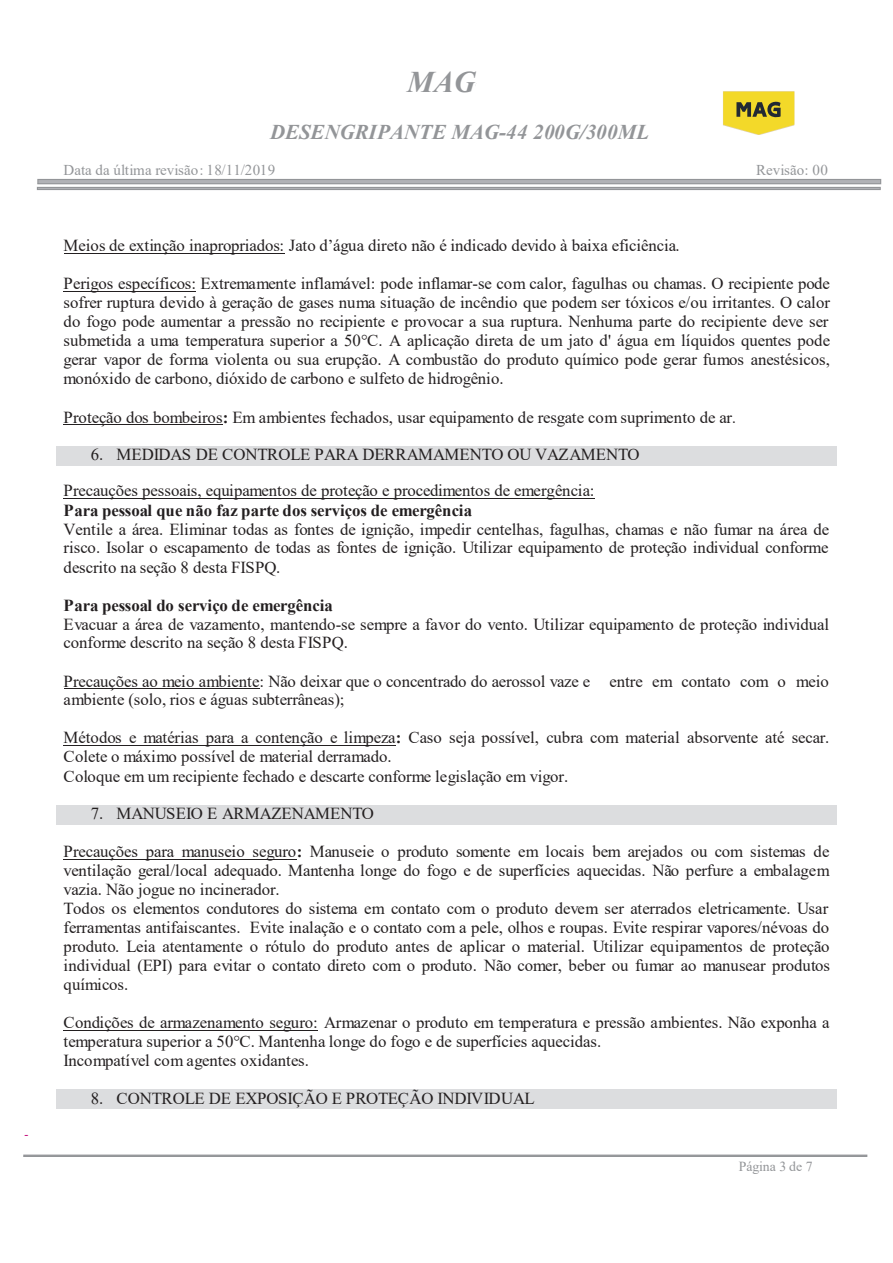
<style>
.page{position:relative;width:893px;height:1263px;background:#fff}
.page>*{position:absolute;margin:0;border:0;box-sizing:border-box;transform-origin:0 0}
.t1{font:italic 700 21px "Times New Roman";letter-spacing:-.005em;color:#939598}
.t2{font:16.8px/18.9px "Times New Roman";color:#231f20}
.t3{font:700 16.8px "Times New Roman";color:#231f20}
.t4{font:15px "Times New Roman";letter-spacing:.01em;color:#939598}
.t5{font:13.8px "Times New Roman";color:#939598}
.s1{font-style:inherit}
.s2{font-family:"Arial";font-size:14.4px}
.s3{font-weight:700}
.s4{font-family:"Calibri";font-size:15px}
</style>
<div class="page">
<svg style="left:37px;top:179px;width:844px;height:11px"></svg>
<hr style="left:23px;top:1155px;width:844px;height:2px;background:#939598">
<hr style="left:64px;top:253px;width:221px;height:1px;background:#231f20">
<hr style="left:64px;top:291px;width:132px;height:1px;background:#231f20">
<hr style="left:64px;top:424px;width:159px;height:1px;background:#231f20">
<div style="left:56px;top:446px;width:8px;height:19px;background:#dcdddf"></div>
<div style="left:829px;top:446px;width:7px;height:19px;background:#dcdddf"></div>
<div style="left:64px;top:446px;width:765px;height:19px;background:#dcdddf"></div>
<hr style="left:64px;top:498px;width:531px;height:1px;background:#231f20">
<hr style="left:64px;top:689px;width:195px;height:1px;background:#231f20">
<hr style="left:64px;top:745px;width:332px;height:1px;background:#231f20">
<div style="left:56px;top:805px;width:8px;height:19px;background:#dcdddf"></div>
<div style="left:829px;top:805px;width:7px;height:19px;background:#dcdddf"></div>
<div style="left:64px;top:805px;width:765px;height:19px;background:#dcdddf"></div>
<hr style="left:64px;top:859px;width:233px;height:1px;background:#231f20">
<hr style="left:64px;top:1030px;width:254px;height:1px;background:#231f20">
<div style="left:56px;top:1090px;width:8px;height:19px;background:#dcdddf"></div>
<div style="left:829px;top:1090px;width:7px;height:19px;background:#dcdddf"></div>
<div style="left:64px;top:1090px;width:765px;height:19px;background:#dcdddf"></div>
<img style="left:723px;top:91px;width:72px;height:35px">
<svg style="left:723px;top:92px;width:71px;height:43px"></svg>
<p class="t1" style="left:270px;top:117px;width:380px">DESENGRIPANTE MAG-44 200G/300ML</p>
<p class="t4" style="left:64px;top:160px;width:213px">Data da última revisão: 18/11/2019</p>
<p class="t4" style="left:756px;top:160px;width:73px">Revisão: 00</p>
<p class="t2" style="left:64px;top:235px;width:618px">Meios de extinção inapropriados: <span class="s1">Jato d’ág</span>ua direto não é indicado devido à baixa eficiência.</p>
<p class="t2" style="left:64px;top:274px;width:768px;text-align:justify">Perigos específicos: Extremamente inflamável: pode inflamar-se com calor, fagulhas ou chamas. O recipiente pode sofrer ruptura devido à geração de gases numa situação de incêndio que podem ser tóxicos e/ou irritantes<span class="s2">.</span> O calor do fogo pode aumentar a pressão no recipiente e provocar a sua ruptura. Nenhuma parte do recipiente deve ser submetida a uma temperatura superior a 50°C. A aplicação direta de um jato d' água em líquidos quentes pode gerar vapor de forma violenta ou sua erupção. A combustão do produto químico pode gerar fumos anestésicos, monóxido de carbono, dióxido de carbono e sulfeto de hidrogênio.</p>
<p class="t2" style="left:64px;top:407px;width:674px">Proteção dos bombeiros<span class="s3">:</span> Em ambientes fechados, usar equipamento de resgate com suprimento de ar<span class="s4">.</span></p>
<p class="t2" style="left:64px;top:436px;width:577px;line-height:36px;text-indent:27px">6. MEDIDAS DE CONTROLE PARA DERRAMAMENTO OU VAZAMENTO<br>Precauções pessoais, equipamentos de proteção e procedimentos de emergência:</p>
<p class="t3" style="left:64px;top:498px;width:410px">Para pessoal que não faz parte dos serviços de emergência</p>
<p class="t2" style="left:64px;top:519px;width:767px;text-align:justify">Ventile a área. Eliminar todas as fontes de ignição, impedir centelhas, fagulhas, chamas e não fumar na área de risco. Isolar o escapamento de todas as fontes de ignição. Utilizar equipamento de proteção individual conforme descrito na seção 8 desta FISPQ.</p>
<p class="t3" style="left:64px;top:593px;width:271px">Para pessoal do serviço de emergência</p>
<p class="t2" style="left:64px;top:614px;width:767px">Evacuar a área de vazamento, mantendo-se sempre a favor do vento. Utilizar equipamento de proteção individual conforme descrito na seção 8 desta FISPQ.</p>
<p class="t2" style="left:64px;top:671px;width:767px">Precauções ao meio ambiente: Não deixar que o concentrado do aerossol vaze e entre em contato com o meio ambiente (solo, rios e águas subterrâneas);</p>
<p class="t2" style="left:64px;top:727px;width:767px">Métodos e matérias para a contenção e limpeza<span class="s3">:</span> Caso seja possível, cubra com material absorvente até secar.<br>Colete o máximo possível de material derramado.<br>Coloque em um recipiente fechado e descarte conforme legislação em vigor.</p>
<p class="t2" style="left:91px;top:804px;width:285px">7. MANUSEIO E ARMAZENAMENTO</p>
<p class="t2" style="left:64px;top:842px;width:768px">Precauções para manuseio seguro<span class="s3">:</span> Manuseie o produto somente em locais bem arejados ou com sistemas de ventilação geral/local adequado. Mantenha longe do fogo e de superfícies aquecidas. Não perfure a embalagem vazia. Não jogue no incinerador.<br>Todos os elementos condutores do sistema em contato com o produto devem ser aterrados eletricamente. Usar ferramentas antifaiscantes. Evite inalação e o contato com a pele, olhos e roupas. Evite respirar vapores/névoas do produto. Leia atentamente o rótulo do produto antes de aplicar o material. Utilizar equipamentos de proteção individual (EPI) para evitar o contato direto com o produto. Não comer, beber ou fumar ao manusear produtos químicos.</p>
<p class="t2" style="left:64px;top:1013px;width:767px">Condições de armazenamento seguro: Armazenar o produto em temperatura e pressão ambientes. Não exponha a temperatura superior a 50°C. Mantenha longe do fogo e de superfícies aquecidas.<br>Incompatível com agentes oxidantes.</p>
<p class="t2" style="left:91px;top:1088px;width:445px">8. CONTROLE DE EXPOSIÇÃO E PROTEÇÃO INDIVIDUAL</p>
<p class="t5" style="left:739px;top:1156px;width:76px">Página 3 de 7</p>
</div>
